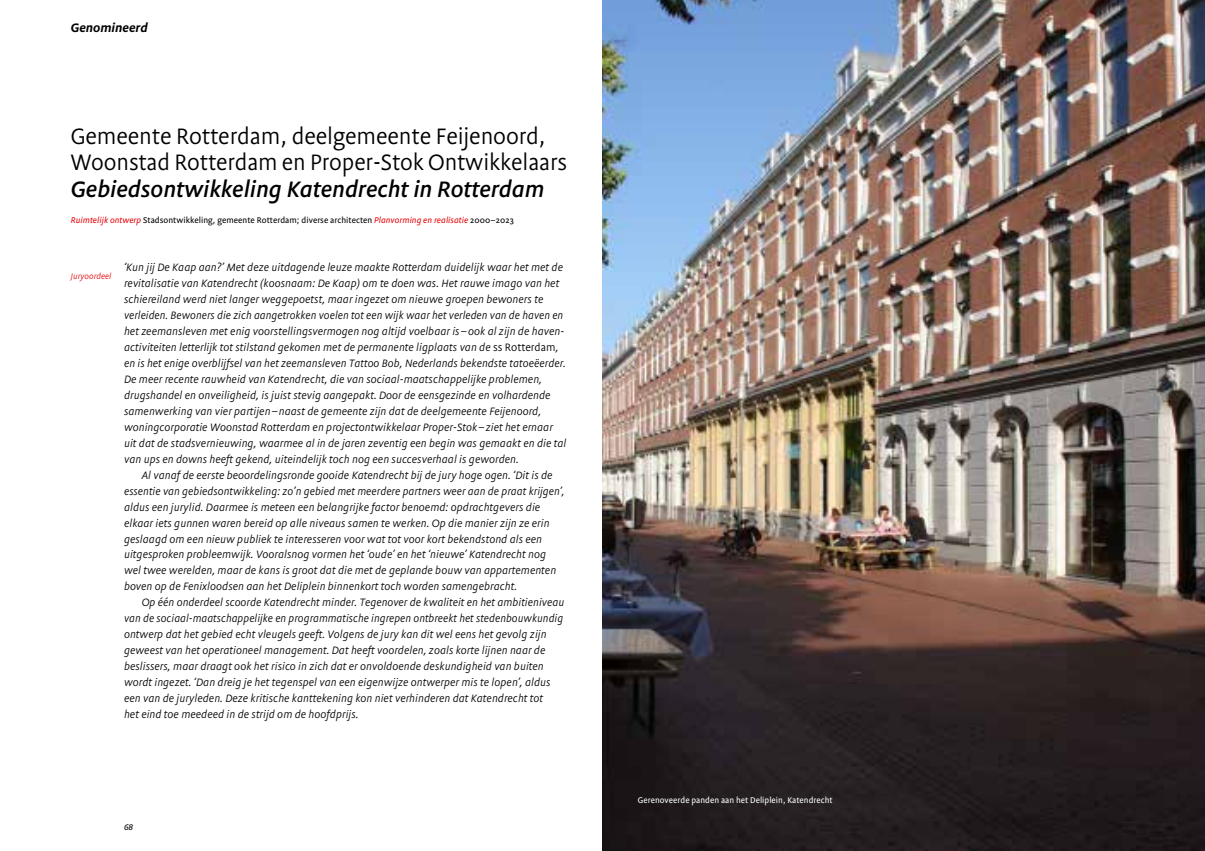
<style>
.page{position:relative;width:1205px;height:851px;background:#fff}
.page>*{position:absolute;margin:0;border:0;box-sizing:border-box;transform-origin:0 0}
.t1{font:25px/26.6px "Flex";letter-spacing:-.005em;color:#000}
.t2{font:italic 500 25px "Flex";letter-spacing:-.005em;color:#000}
.t3{font:italic 700 13.75px "Flex";color:#000}
.t4{font:italic 12px/16px "Flex";letter-spacing:.005em;color:#000}
.t5{font:9.25px "Flex Text";letter-spacing:.005em;color:#000}
.t6{font:9.25px "Flex Text";letter-spacing:.005em;color:#fff}
.t7{font:italic 9.12px "Flex";letter-spacing:.005em;color:#e60005}
.t8{font:italic 9.12px "Flex Text";color:#000}
.s1{font-style:italic;color:#e60005}
.s2{font-style:normal}
</style>
<div class="page">
<img style="left:602px;top:0;width:603px;height:850px">
<p class="t3" style="left:71px;top:20px;width:78px">Genomineerd</p>
<h1 class="t1" style="left:71px;top:123px;width:498px">Gemeente Rotterdam, deelgemeente Feijenoord,<br>Woonstad Rotterdam en Proper-Stok Ontwikkelaars</h1>
<h1 class="t2" style="left:71px;top:175px;width:475px">Gebiedsontwikkeling Katendrecht in Rotterdam</h1>
<p class="t5" style="left:71px;top:215px;width:445px"><span class="s1">Ruimtelijk ontwerp</span> Stadsontwikkeling, gemeente Rotterdam; diverse architecten <span class="s1">Planvorming en realisatie</span> 2000–2023</p>
<p class="t7" style="left:71px;top:271px;width:42px">Juryoordeel</p>
<p class="t4" style="left:124px;top:259px;width:444px">‘Kun jij De Kaap aan?’ Met deze uitdagende leuze maakte Rotterdam duidelijk waar het met de revitalisatie van Katendrecht (koosnaam: De Kaap) om te doen was. Het rauwe imago van het schiereiland werd niet langer weggepoetst, maar ingezet om nieuwe groepen bewoners te verleiden. Bewoners die zich aangetrokken voelen tot een wijk waar het verleden van de haven en het zeemansleven met enig voorstellingsvermogen nog altijd voelbaar is – ook al zijn de haven&shy;activiteiten letterlijk tot stilstand gekomen met de permanente ligplaats van de <span class="s2">ss Rotterdam</span>, en is het enige overblijfsel van het zeemansleven Tattoo Bob, Nederlands bekendste tatoeëerder.<br>De meer recente rauwheid van Katendrecht, die van sociaal-maatschappelijke problemen, drugshandel en onveiligheid, is juist stevig aangepakt. Door de eensgezinde en volhardende samenwerking van vier partijen – naast de gemeente zijn dat de deelgemeente Feijenoord, woningcorporatie Woonstad Rotterdam en projectontwikkelaar Proper-Stok – ziet het ernaar uit dat de stadsvernieuwing, waarmee al in de jaren zeventig een begin was gemaakt en die tal van ups en downs heeft gekend, uiteindelijk toch nog een succesverhaal is geworden.</p>
<p class="t4" style="left:124px;top:467px;width:442px;text-indent:18px">Al vanaf de eerste beoordelingsronde gooide Katendrecht bij de jury hoge ogen. ‘Dit is de essentie van gebiedsontwikkeling: zo’n gebied met meerdere partners weer aan de praat krijgen’, aldus een jurylid. Daarmee is meteen een belangrijke factor benoemd: opdrachtgevers die elkaar iets gunnen waren bereid op alle niveaus samen te werken. Op die manier zijn ze erin geslaagd om een nieuw publiek te interesseren voor wat tot voor kort bekendstond als een uitgesproken probleemwijk. Vooralsnog vormen het ‘oude’ en het ‘nieuwe’ Katendrecht nog wel twee werelden, maar de kans is groot dat die met de geplande bouw van appartementen boven op de Fenixloodsen aan het Deliplein binnenkort toch worden samengebracht.</p>
<p class="t4" style="left:124px;top:594px;width:442px;text-indent:18px">Op één onderdeel scoorde Katendrecht minder. Tegenover de kwaliteit en het ambitieniveau van de sociaal-maatschappelijke en programmatische ingrepen ontbreekt het stedenbouwkundig ontwerp dat het gebied echt vleugels geeft. Volgens de jury kan dit wel eens het gevolg zijn geweest van het operationeel management. Dat heeft voordelen, zoals korte lijnen naar de beslissers, maar draagt ook het risico in zich dat er onvoldoende deskundigheid van buiten wordt ingezet. ‘Dan dreig je het tegenspel van een eigenwijze ontwerper mis te lopen’, aldus een van de juryleden. Deze kritische kanttekening kon niet verhinderen dat Katendrecht tot<br>het eind toe meedeed in de strijd om de hoofdprijs.</p>
<p class="t8" style="left:124px;top:821px;width:11px">68</p>
<p class="t6" style="left:638px;top:794px;width:196px">Gerenoveerde panden aan het Deliplein, Katendrecht</p>
</div>
